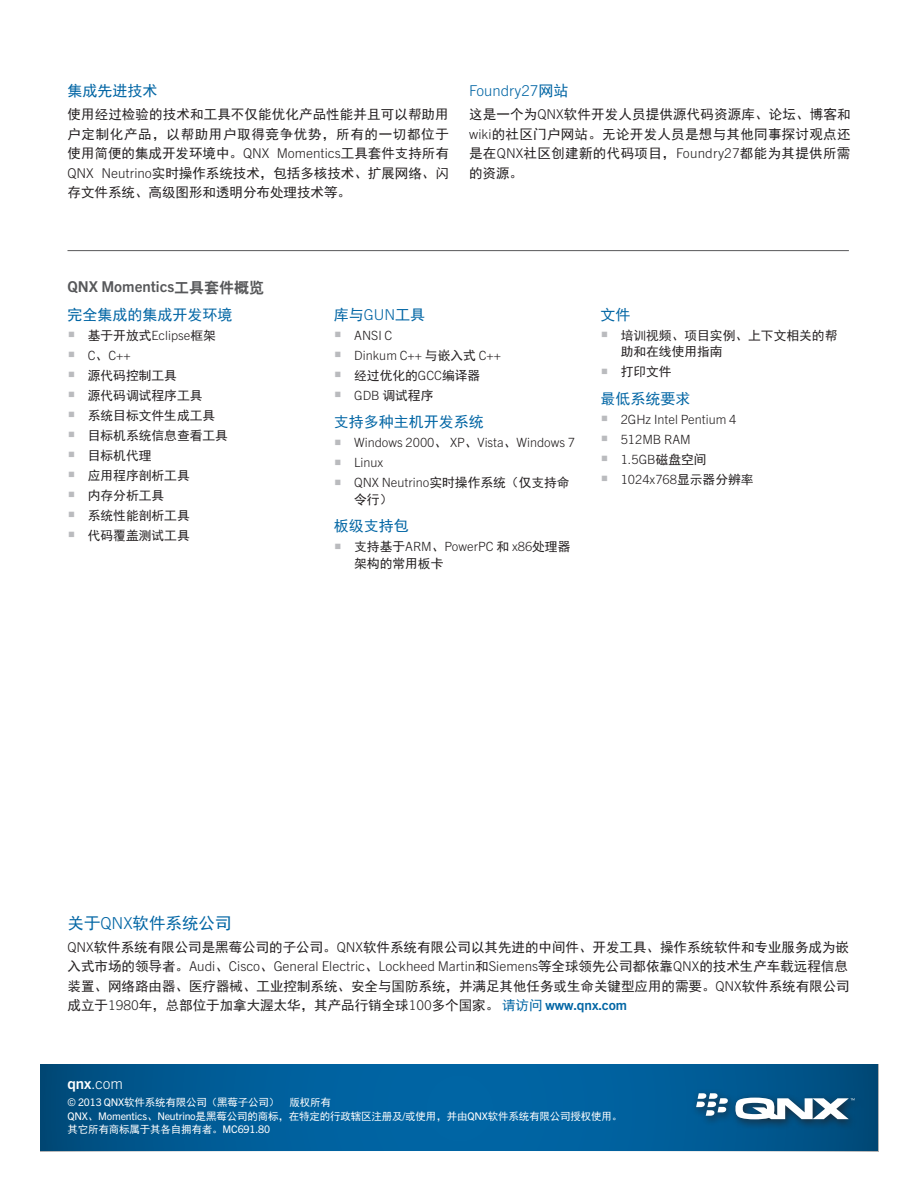
<style>
.page{position:relative;width:918px;height:1188px;background:#fff}
.page>*{position:absolute;margin:0;border:0;box-sizing:border-box;transform-origin:0 0}
.Subhead_Small{font:16.5px "Sim Hei";color:#0065a4}
.Subhead_Small-2{font:15px "Sim Hei";color:#0065a4}
.Subhead_Small-3{font:700 15px "Trade Gothic Next LT Pro";color:#57585a}
.Subhead_Small-4{font:300 15px "Trade Gothic Next LT Pro";color:#0065a4}
.URL{font:300 15px "Trade Gothic Next LT Pro";color:#fff}
.Bullets{font:13.5px/19.5px "Sim Hei";color:#231f20}
.Body_Paragraph{font:13.5px/19.5px "Sim Hei";color:#231f20;text-align:justify}
.t1{font:12.75px/16.5px "Sim Hei";color:#231f20}
.t2{font:300 12.75px "Trade Gothic Next LT Pro";color:#231f20}
.Copyright{font:10.5px "Sim Hei";letter-spacing:-.015em;color:#fff}
.s1{font-family:"Trade Gothic Next LT Pro";font-weight:300}
.s2{font-family:"Sim Hei";font-weight:400}
.s3{font-family:"H Yb 2 gj";font-weight:400}
.s4{color:#babbbe}
.s5{color:#0065a4}
.s6{font-family:"Trade Gothic Next LT Pro";font-weight:700;color:#0065a4}
.s7{font-weight:700}
.s8{font-family:"Trade Gothic Next LT Pro"}
</style>
<div class="page">
<svg style="left:40px;top:1064px;width:838px;height:87px;background:#005c96"></svg>
<div style="left:691px;top:1088px;width:174px;height:42px;background:#231f20;opacity:.75"></div>
<svg style="left:696px;top:1093px;width:32px;height:23px"></svg>
<svg style="left:735px;top:1098px;width:120px;height:21px"></svg>
<hr style="left:68px;top:250px;width:781px;height:1px;background:#57585a">
<p class="Subhead_Small-2" style="left:68px;top:83px;width:91px">集成先进技术</p>
<p class="Body_Paragraph" style="left:68px;top:105px;width:383px">使用经过检验的技术和工具不仅能优化产品性能并且可以帮助用户定制化产品，以帮助用户取得竞争优势，所有的一切都位于使用简便的集成开发环境中。<span class="s1">QNX Momentics</span>工具套件支持所有<span class="s1">QNX Neutrino</span>实时操作系统技术，包括多核技术、扩展网络、闪存文件系统、高级图形和透明分布处理技术等。</p>
<p class="Subhead_Small-4" style="left:469px;top:80px;width:101px">Foundry27<span class="s2">网站</span></p>
<p class="Body_Paragraph" style="left:469px;top:105px;width:383px">这是一个为<span class="s1">QNX</span>软件开发人员提供源代码资源库、论坛、博客和<span class="s1">wiki</span>的社区门户网站。无论开发人员是想与其他同事探讨观点还是在<span class="s1">QNX</span>社区创建新的代码项目，<span class="s1">Foundry27</span>都能为其提供所需的资源。</p>
<p class="Subhead_Small-3" style="left:68px;top:276px;width:198px">QNX Momentics<span class="s3">工具套件概览</span></p>
<p class="Subhead_Small-2" style="left:68px;top:307px;width:166px">完全集成的集成开发环境</p>
<p class="t1" style="left:68px;top:327px;width:150px"><span class="s4">▪</span> 基于开放式<span class="s1">Eclipse</span>框架</p>
<p class="t2" style="left:68px;top:346px;width:65px"><span class="s4">▪</span> C<span class="s2">、</span>C++</p>
<p class="t1" style="left:68px;top:367px;width:111px"><span class="s4">▪</span> 源代码控制工具</p>
<p class="t1" style="left:68px;top:387px;width:136px"><span class="s4">▪</span> 源代码调试程序工具</p>
<p class="t1" style="left:68px;top:407px;width:149px"><span class="s4">▪</span> 系统目标文件生成工具</p>
<p class="t1" style="left:68px;top:427px;width:162px"><span class="s4">▪</span> 目标机系统信息查看工具</p>
<p class="t1" style="left:68px;top:447px;width:85px"><span class="s4">▪</span> 目标机代理</p>
<p class="t1" style="left:68px;top:467px;width:124px"><span class="s4">▪</span> 应用程序剖析工具</p>
<p class="t1" style="left:68px;top:487px;width:98px"><span class="s4">▪</span> 内存分析工具</p>
<p class="t1" style="left:68px;top:507px;width:124px"><span class="s4">▪</span> 系统性能剖析工具</p>
<p class="t1" style="left:68px;top:527px;width:124px"><span class="s4">▪</span> 代码覆盖测试工具</p>
<p class="Subhead_Small-2" style="left:334px;top:307px;width:93px">库与<span class="s1">GUN</span>工具</p>
<p class="t2" style="left:334px;top:326px;width:60px"><span class="s4">▪</span> ANSI C</p>
<p class="t2" style="left:334px;top:346px;width:169px"><span class="s4">▪</span> Dinkum C++ <span class="s2">与嵌入式</span> C++</p>
<p class="t1" style="left:334px;top:367px;width:148px"><span class="s4">▪</span> 经过优化的<span class="s1">GCC</span>编译器</p>
<p class="t1" style="left:334px;top:387px;width:101px"><span class="s4">▪</span> <span class="s1">GDB</span> 调试程序</p>
<p class="Subhead_Small-2" style="left:334px;top:414px;width:151px">支持多种主机开发系统</p>
<p class="t2" style="left:334px;top:434px;width:243px"><span class="s4">▪</span> Windows 2000<span class="s2">、</span> XP<span class="s2">、</span>Vista<span class="s2">、</span>Windows 7</p>
<p class="t2" style="left:334px;top:454px;width:51px"><span class="s4">▪</span> Linux</p>
<p class="t1" style="left:354px;top:475px;width:217px;text-indent:-20px"><span class="s4">▪</span> <span class="s1">QNX Neutrino</span>实时操作系统（仅支持命令行）</p>
<p class="Subhead_Small-2" style="left:334px;top:518px;width:76px">板级支持包</p>
<p class="t1" style="left:354px;top:539px;width:218px;text-indent:-20px"><span class="s4">▪</span> 支持基于<span class="s1">ARM</span>、<span class="s1">PowerPC</span> 和 <span class="s1">x86</span>处理器架构的常用板卡</p>
<p class="Subhead_Small-2" style="left:600px;top:307px;width:31px">文件</p>
<p class="t1" style="left:621px;top:327px;width:218px;text-indent:-20px"><span class="s4">▪</span> 培训视频、项目实例、上下文相关的帮助和在线使用指南</p>
<p class="t1" style="left:600px;top:363px;width:73px"><span class="s4">▪</span> 打印文件</p>
<p class="Subhead_Small-2" style="left:600px;top:391px;width:91px">最低系统要求</p>
<p class="t2" style="left:600px;top:410px;width:137px"><span class="s4">▪</span> 2GHz Intel Pentium 4</p>
<p class="t2" style="left:600px;top:430px;width:92px"><span class="s4">▪</span> 512MB RAM</p>
<p class="t2" style="left:600px;top:450px;width:108px"><span class="s4">▪</span> 1.5GB<span class="s2">磁盘空间</span></p>
<p class="t2" style="left:600px;top:470px;width:155px"><span class="s4">▪</span> 1024x768<span class="s2">显示器分辨率</span></p>
<p class="Subhead_Small" style="left:68px;top:915px;width:166px">关于<span class="s1">QNX</span>软件系统公司</p>
<p class="Bullets" style="left:68px;top:937px;width:784px"><span class="s1">QNX</span>软件系统有限公司是黑莓公司的子公司。<span class="s1">QNX</span>软件系统有限公司以其先进的中间件、开发工具、操作系统软件和专业服务成为嵌入式市场的领导者。<span class="s1">Audi</span>、<span class="s1">Cisco</span>、<span class="s1">General Electric</span>、<span class="s1">Lockheed Martin</span>和<span class="s1">Siemens</span>等全球领先公司都依靠<span class="s1">QNX</span>的技术生产车载远程信息装置、网络路由器、医疗器械、工业控制系统、安全与国防系统，并满足其他任务或生命关键型应用的需要。<span class="s1">QNX</span>软件系统有限公司成立于<span class="s1">1980</span>年，总部位于加拿大渥太华，其产品行销全球<span class="s1">100</span>多个国家。<span class="s5">请访问</span> <span class="s6">www.qnx.com</span></p>
<p class="URL" style="left:68px;top:1073px;width:57px"><span class="s7">qnx</span>.com</p>
<p class="Copyright" style="left:68px;top:1097px;width:265px"><span class="s8">© 2013 QNX</span>软件系统有限公司（黑莓子公司） 版权所有</p>
<p class="Copyright" style="left:68px;top:1111px;width:556px"><span class="s8">QNX</span>、<span class="s8">Momentics</span>、<span class="s8">Neutrino</span>是黑莓公司的商标，在特定的行政辖区注册及<span class="s8">/</span>或使用，并由<span class="s8">QNX</span>软件系统有限公司授权使用。</p>
<p class="Copyright" style="left:68px;top:1124px;width:204px">其它所有商标属于其各自拥有者。<span class="s8">MC691.80</span></p>
</div>
